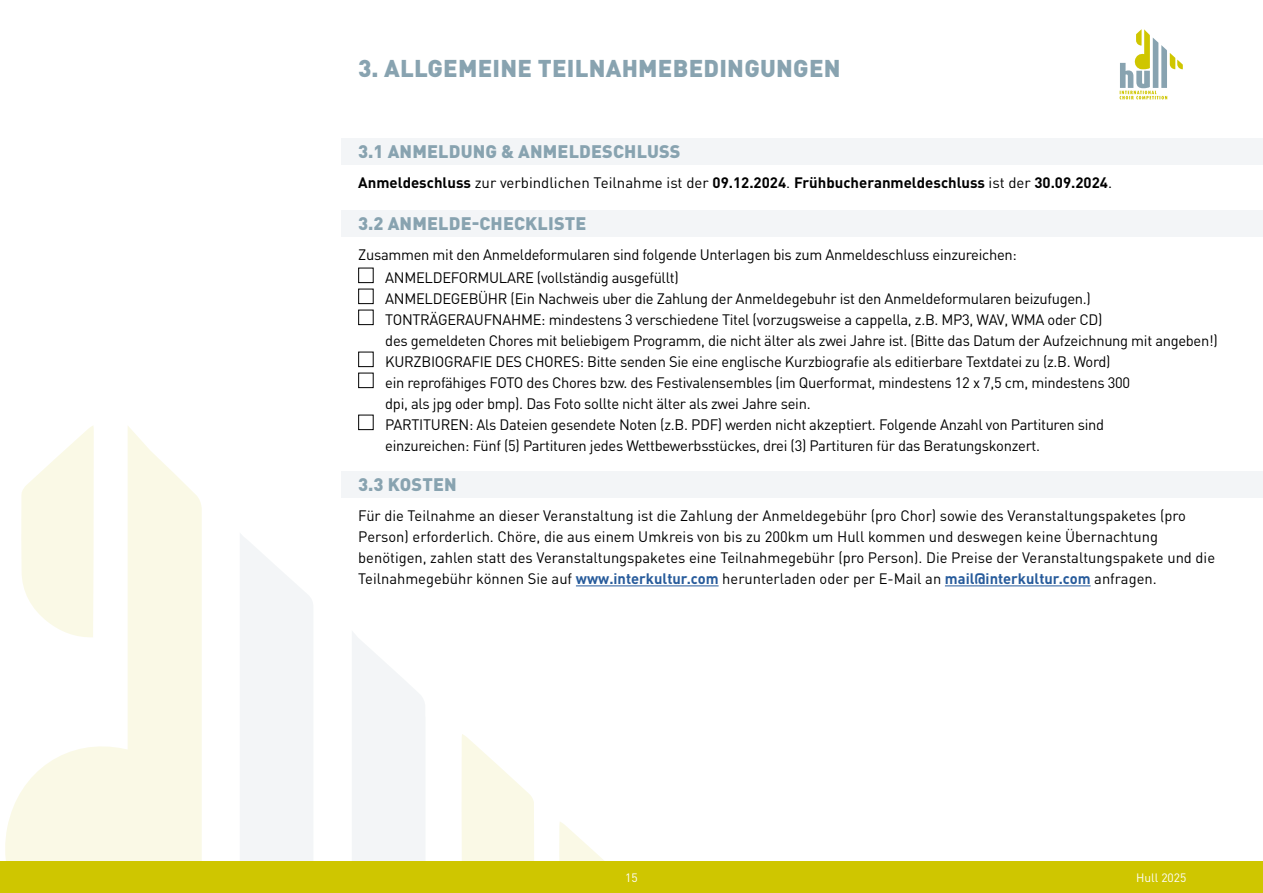
<style>
.page{position:relative;width:1263px;height:893px;background:#fff}
.page>*{position:absolute;margin:0;border:0;box-sizing:border-box;transform-origin:0 0}
.t1{font:900 24px "DIN Pro";letter-spacing:.01em;color:#88a3b0}
.t2{font:900 18px "DIN Pro";letter-spacing:.01em;color:#88a3b0}
.t3{font:15px/21px "DIN Pro";letter-spacing:-.02em;color:#000}
.t4{font:15px/21px "DIN Pro";color:#000}
.t5{font:700 15px "DIN Pro";color:#000}
.t6{font:12px "DIN Pro";color:#fff}
.s1{font-weight:400}
.s2{font-weight:700;color:#275b9b}
</style>
<div class="page">
<svg style="left:240px;top:534px;width:73px;height:327px"></svg>
<svg style="left:352px;top:631px;width:73px;height:230px"></svg>
<svg style="left:461px;top:734px;width:73px;height:127px"></svg>
<svg style="left:559px;top:822px;width:45px;height:39px"></svg>
<svg style="left:5px;top:426px;width:197px;height:435px;fill:#faf9e6"></svg>
<svg style="left:21px;top:426px;width:73px;height:212px"></svg>
<div style="left:0;top:861px;width:1263px;height:32px;background:#cfc600"></div>
<svg style="left:1119px;top:29px;width:64px;height:70px"></svg>
<div style="left:341px;top:471px;width:922px;height:27px;background:#f3f5f7"></div>
<div style="left:341px;top:210px;width:922px;height:27px;background:#f3f5f7"></div>
<div style="left:341px;top:138px;width:922px;height:27px;background:#f3f5f7"></div>
<hr style="left:576px;top:585px;width:143px;height:1px;background:#275b9b">
<hr style="left:945px;top:585px;width:145px;height:1px;background:#275b9b">
<div style="left:358px;top:268px;width:16px;height:15px;border:1px solid #000"></div>
<div style="left:358px;top:289px;width:16px;height:15px;border:1px solid #000"></div>
<div style="left:358px;top:310px;width:16px;height:15px;border:1px solid #000"></div>
<div style="left:358px;top:352px;width:16px;height:15px;border:1px solid #000"></div>
<div style="left:358px;top:373px;width:16px;height:15px;border:1px solid #000"></div>
<div style="left:358px;top:415px;width:16px;height:15px;border:1px solid #000"></div>
<h1 class="t1" style="left:358px;top:52px;width:484px">3. ALLGEMEINE TEILNAHMEBEDINGUNGEN</h1>
<p class="t2" style="left:358px;top:139px;width:324px">3.1 ANMELDUNG &amp; ANMELDESCHLUSS</p>
<p class="t5" style="left:358px;top:172px;width:755px">Anmeldeschluss <span class="s1">zur verbindlichen Teilnahme ist der</span> 09.12.2024<span class="s1">.</span> Frühbucheranmeldeschluss <span class="s1">ist der</span> 30.09.2024<span class="s1">.</span></p>
<p class="t2" style="left:358px;top:211px;width:230px">3.2 ANMELDE-CHECKLISTE</p>
<p class="t3" style="left:385px;top:242px;width:633px;line-height:23.2px;text-indent:-27px">Zusammen mit den Anmeldeformularen sind folgende Unterlagen bis zum Anmeldeschluss einzureichen:<br>ANMELDEFORMULARE (vollständig ausgefüllt)</p>
<p class="t3" style="left:385px;top:287px;width:834px">ANMELDEGEBÜHR (Ein Nachweis uber die Zahlung der Anmeldegebuhr ist den Anmeldeformularen beizufugen.)<br>TONTRÄGERAUFNAHME: mindestens 3 verschiedene Titel (vorzugsweise a cappella, z.B. MP3, WAV, WMA oder CD)<br>des gemeldeten Chores mit beliebigem Programm, die nicht älter als zwei Jahre ist. (Bitte das Datum der Aufzeichnung mit angeben!)<br>KURZBIOGRAFIE DES CHORES: Bitte senden Sie eine englische Kurzbiografie als editierbare Textdatei zu (z.B. Word)<br>ein reprofähiges FOTO des Chores bzw. des Festivalensembles (im Querformat, mindestens 12 x 7,5 cm, mindestens 300<br>dpi, als jpg oder bmp). Das Foto sollte nicht älter als zwei Jahre sein.<br>PARTITUREN: Als Dateien gesendete Noten (z.B. PDF) werden nicht akzeptiert. Folgende Anzahl von Partituren sind<br>einzureichen: Fünf (5) Partituren jedes Wettbewerbsstückes, drei (3) Partituren für das Beratungskonzert.</p>
<p class="t2" style="left:358px;top:473px;width:100px">3.3 KOSTEN</p>
<p class="t4" style="left:358px;top:504px;width:858px">Für die Teilnahme an dieser Veranstaltung ist die Zahlung der Anmeldegebühr (pro Chor) sowie des Veranstaltungspaketes (pro Person) erforderlich. Chöre, die aus einem Umkreis von bis zu 200km um Hull kommen und deswegen keine Übernachtung benötigen, zahlen statt des Veranstaltungspaketes eine Teilnahmegebühr (pro Person). Die Preise der Veranstaltungspakete und die Teilnahmegebühr können Sie auf <span class="s2">www.interkultur.com</span> herunterladen oder per E-Mail an <span class="s2">mail@interkultur.com</span> anfragen.</p>
<p class="t6" style="left:625px;top:869px;width:14px">15</p>
<p class="t6" style="left:1136px;top:869px;width:52px">Hull 2025</p>
</div>
